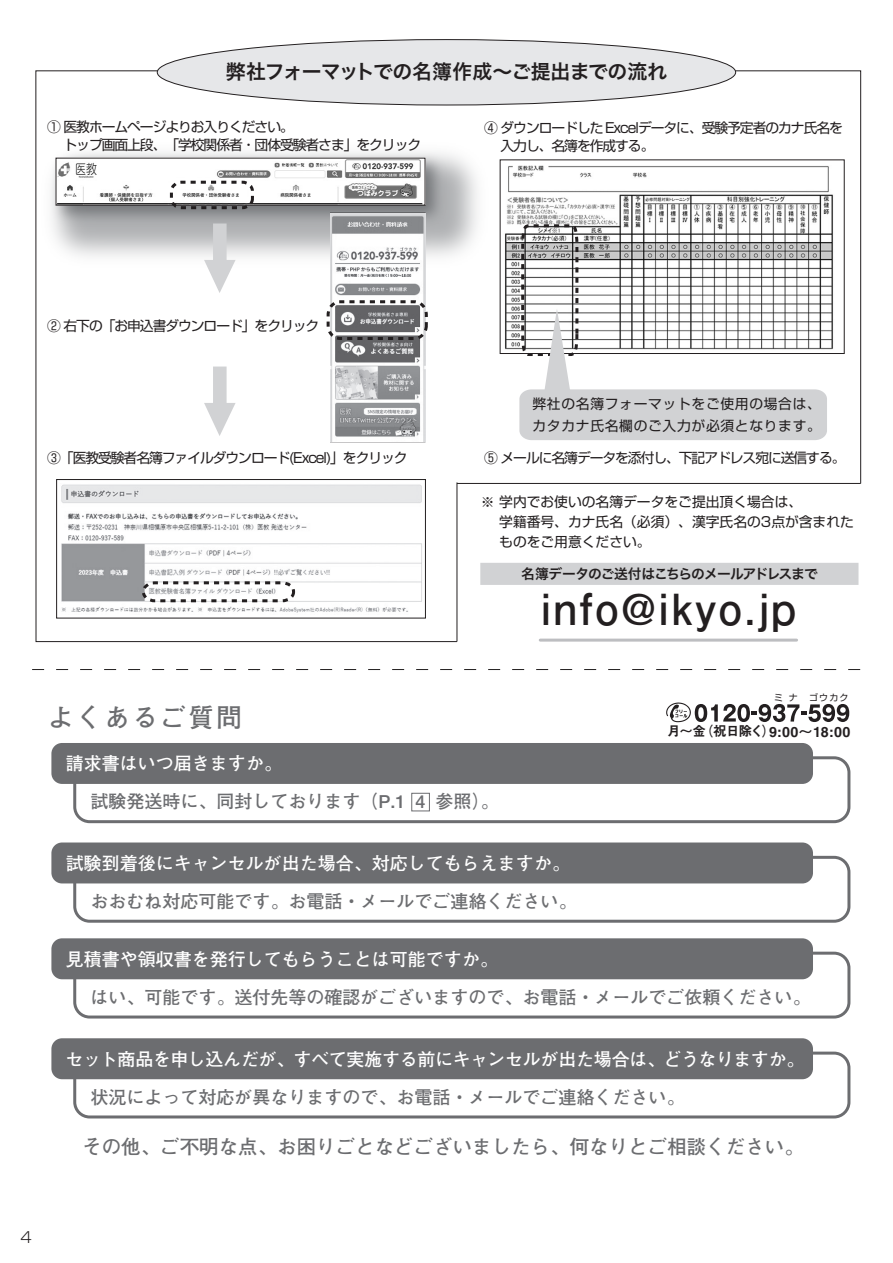
<style>
.page{position:relative;width:893px;height:1263px;background:#fff}
.page>*{position:absolute;margin:0;border:0;box-sizing:border-box;transform-origin:0 0}
.t1{font:700 42.9px "Futo Go B101 Pro";letter-spacing:.05em;color:#231f20}
.t2{font:700 25.5px "Futo Go B101";letter-spacing:.1em;color:#6c6d70}
.t3{font:19.95px "Hira Kaku Pro W6";letter-spacing:-.03em;color:#231f20}
.t4{font:700 19.5px "Futo Go B101";color:#6c6d70}
.t5{font:700 18px "Futo Go B101";color:#6c6d70}
.t6{font:700 18px "Futo Go B101";color:#fff}
.t7{font:700 18px "Futo Go B101";letter-spacing:-.02em;color:#fff}
.t8{font:300 15px "Shin Go Pro";color:#231f20}
.t9{font:14.25px "Midashi Go MB31";color:#231f20}
.t10{font:13.8px/18.3px "Shin Go";letter-spacing:-.075em;color:#231f20}
.t11{font:13.8px/20px "Shin Go";color:#231f20}
.t12{font:13.8px/21.5px "Shin Go";letter-spacing:.05em;color:#231f20}
.t13{font:13.8px "Hira Kaku Pro N W6";letter-spacing:-.075em;color:#231f20}
.t14{font:9px "Shin Go";color:#231f20}
.s1{font-size:13.5px}
</style>
<div class="page">
<svg style="left:35px;top:70px;width:826px;height:572px"></svg>
<div style="left:157px;top:40px;width:579px;height:65px;background:#e6e7e9;border-radius:50%"></div>
<div style="left:480px;top:563px;width:378px;height:22px;background:#d1d2d4"></div>
<img style="left:35px;top:136px;width:460px;height:139px">
<img style="left:47px;top:148px;width:405px;height:84px">
<img style="left:58px;top:160px;width:365px;height:43px">
<div style="left:56px;top:158px;width:369px;height:47px;border:1px solid #231f20"></div>
<img style="left:61px;top:484px;width:363px;height:131px">
<div style="left:56px;top:479px;width:370px;height:139px;border:1px solid #231f20"></div>
<img style="left:330px;top:213px;width:95px;height:229px">
<div style="left:170px;top:181px;width:84px;height:28px;border:3px dashed #231f20;border-radius:10px"></div>
<div style="left:327px;top:300px;width:101px;height:40px;border:3px dashed #231f20;border-radius:13px"></div>
<svg style="left:140px;top:580px;width:157px;height:24px"></svg>
<svg style="left:204px;top:223px;width:32px;height:70px"></svg>
<svg style="left:204px;top:366px;width:32px;height:70px"></svg>
<img style="left:499px;top:158px;width:352px;height:195px">
<svg style="left:519px;top:223px;width:308px;height:217px"></svg>
<hr style="left:457px;top:482px;width:1px;height:160px;background:#231f20">
<hr style="left:457px;top:483px;width:404px;height:1px;background:#231f20">
<hr style="left:540px;top:639px;width:257px;height:3px;background:#bdbec1">
<div style="left:73px;top:756px;width:777px;height:67px;border:3px solid #6c6d70;border-radius:15px"></div>
<div style="left:73px;top:856px;width:777px;height:67px;border:3px solid #6c6d70;border-radius:15px"></div>
<div style="left:73px;top:952px;width:777px;height:66px;border:3px solid #6c6d70;border-radius:15px"></div>
<div style="left:73px;top:1051px;width:777px;height:67px;border:3px solid #6c6d70;border-radius:15px"></div>
<div style="left:51px;top:743px;width:762px;height:41px;background:#6c6d70;border-radius:11px"></div>
<div style="left:411px;top:793px;width:19px;height:18px;border:1px solid #6c6d70"></div>
<div style="left:51px;top:842px;width:762px;height:41px;background:#6c6d70;border-radius:11px"></div>
<div style="left:51px;top:938px;width:762px;height:41px;background:#6c6d70;border-radius:11px"></div>
<div style="left:51px;top:1038px;width:762px;height:41px;background:#6c6d70;border-radius:11px"></div>
<svg style="left:666px;top:702px;width:183px;height:20px"></svg>
<svg style="left:32px;top:669px;width:829px;height:1px"></svg>
<h3 class="t3" style="left:226px;top:54px;width:443px">弊社フォーマットでの名簿作成～ご提出までの流れ</h3>
<p class="t10" style="left:47px;top:117px;width:375px">① 医教ホームページよりお入りください。<br>　 トップ画面上段、「学校関係者・団体受験者さま」をクリック</p>
<p class="t10" style="left:484px;top:118px;width:360px">④ ダウンロードした Excelデータに、受験予定者のカナ氏名を　 入力し、名簿を作成する。</p>
<p class="t10" style="left:47px;top:316px;width:274px">② 右下の「お申込書ダウンロード」をクリック</p>
<p class="t10" style="left:47px;top:448px;width:362px">③「医教受験者名簿ファイルダウンロード(Excel)」をクリック</p>
<p class="t12" style="left:532px;top:392px;width:290px">弊社の名簿フォーマットをご使用の場合は、カタカナ氏名欄のご入力が必須となります。</p>
<p class="t10" style="left:484px;top:448px;width:363px">⑤ メールに名簿データを添付し、下記アドレス宛に送信する。</p>
<p class="t11" style="left:481px;top:491px;width:375px">※ 学内でお使いの名簿データをご提出頂く場合は、<br>　 学籍番号、カナ氏名（必須）、漢字氏名の3点が含まれた　 ものをご用意ください。</p>
<p class="t13" style="left:521px;top:561px;width:298px">名簿データのご送付はこちらのメールアドレスまで</p>
<h1 class="t1" style="left:540px;top:574px;width:258px">info@ikyo.jp</h1>
<h2 class="t2" style="left:48px;top:702px;width:195px">よくあるご質問</h2>
<h3 class="t6" style="left:66px;top:753px;width:217px">請求書はいつ届きますか。</h3>
<h3 class="t5" style="left:90px;top:791px;width:410px">試験発送時に、同封しております（P.1 4 参照）。</h3>
<h3 class="t6" style="left:66px;top:853px;width:506px">試験到着後にキャンセルが出た場合、対応してもらえますか。</h3>
<h3 class="t5" style="left:90px;top:891px;width:488px">おおむね対応可能です。お電話・メールでご連絡ください。</h3>
<p class="t14" style="left:774px;top:691px;width:76px">ミ ナ　 ゴ ウ カ ク</p>
<p class="t9" style="left:667px;top:723px;width:184px"><span class="s1">月～金（祝日除く）</span>9:00～18:00</p>
<h3 class="t6" style="left:66px;top:949px;width:434px">見積書や領収書を発行してもらうことは可能ですか。</h3>
<h3 class="t5" style="left:90px;top:987px;width:722px">はい、可能です。送付先等の確認がございますので、お電話・メールでご依頼ください。</h3>
<h3 class="t7" style="left:66px;top:1048px;width:740px">セット商品を申し込んだが、すべて実施する前にキャンセルが出た場合は、どうなりますか。</h3>
<h3 class="t5" style="left:90px;top:1087px;width:596px">状況によって対応が異なりますので、お電話・メールでご連絡ください。</h3>
<h3 class="t4" style="left:82px;top:1135px;width:723px">その他、ご不明な点、お困りごとなどございましたら、何なりとご相談ください。</h3>
<p class="t8" style="left:21px;top:1224px;width:13px">4</p>
</div>
